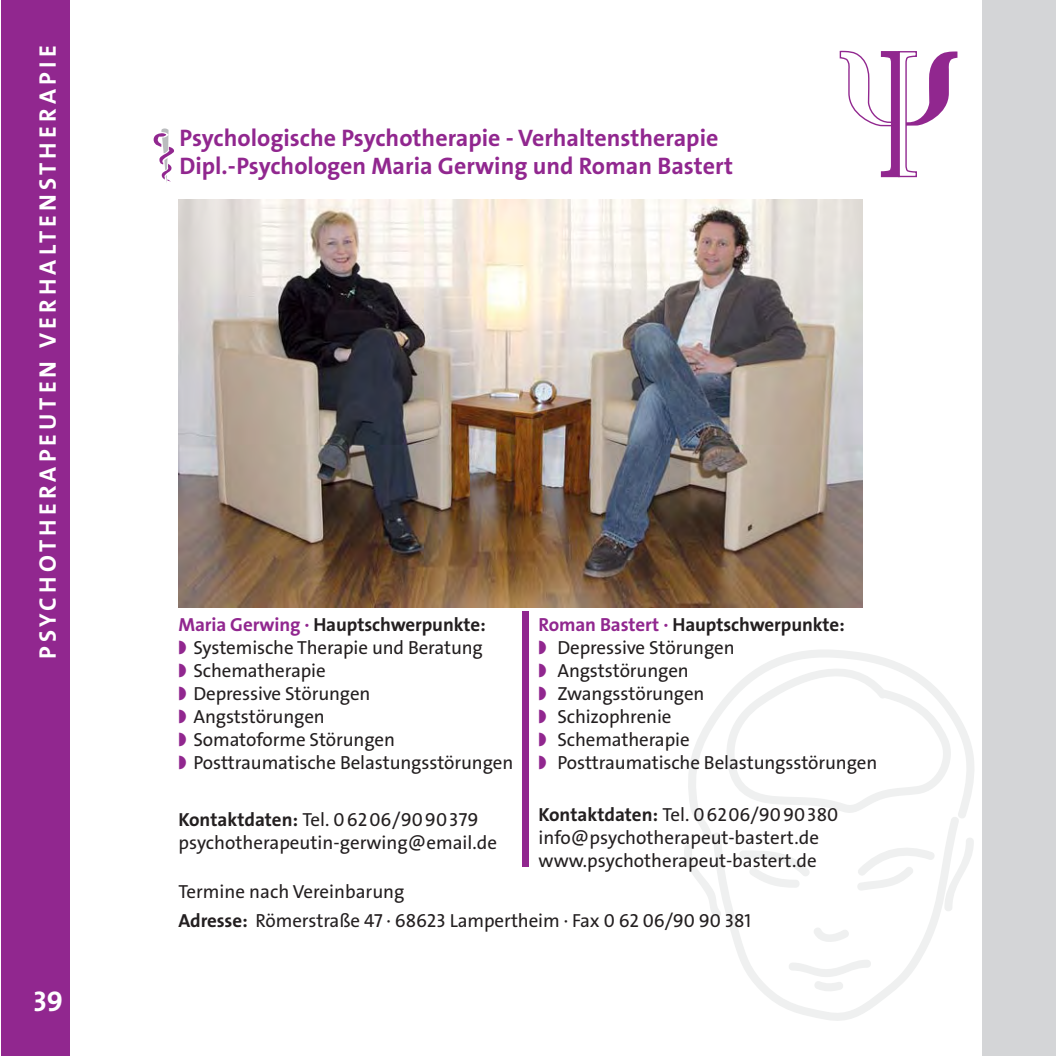
<style>
.page{position:relative;width:1056px;height:1056px;background:#fff}
.page>*{position:absolute;margin:0;border:0;box-sizing:border-box;transform-origin:0 0}
.t1{font:700 28px "SPD The Sans";color:#fff}
.t2{font:700 24px/28px "SPD The Sans";color:#91278f}
.t3{font:700 24px "SPD The Sans";letter-spacing:.17em;color:#fff}
.t4{font:19px/23px "SPD The Sans";letter-spacing:-.005em;color:#231f20}
.s1{font-weight:700;color:#91278f}
.s2{font-weight:700}
</style>
<div class="page">
<div style="left:982px;top:0;width:74px;height:1056px;background:#d4d5d7"></div>
<div style="left:1px;top:0;width:68px;height:1055px;background:#91278f"></div>
<svg style="left:735px;top:945px;width:193px;height:76px"></svg>
<svg style="left:787px;top:960px;width:85px;height:32px"></svg>
<svg style="left:684px;top:652px;width:290px;height:293px"></svg>
<svg style="left:839px;top:50px;width:118px;height:128px"></svg>
<svg style="left:153px;top:128px;width:21px;height:55px"></svg>
<div style="left:522px;top:611px;width:7px;height:255px;background:#91278f"></div>
<img style="left:179px;top:199px;width:683px;height:408px">
<p class="t3" style="left:36px;top:659px;width:615px;rotate:-90deg">PSYCHOTHERAPEUTEN VERHALTENSTHERAPIE</p>
<h1 class="t1" style="left:34px;top:983px;width:31px">39</h1>
<p class="t2" style="left:179px;top:125px;width:555px">Psychologische Psychotherapie - Verhaltenstherapie<br>Dipl.-Psychologen Maria Gerwing und Roman Bastert</p>
<p class="t4" style="left:193px;top:614px;width:321px;text-indent:-15px"><span class="s1">Maria Gerwing ·</span> <span class="s2">Hauptschwerpunkte:<br></span>Systemische Therapie und Beratung<br>Schematherapie<br>Depressive Störungen<br>Angststörungen<br>Somatoforme Störungen<br>Posttraumatische Belastungsstörungen</p>
<p class="t4" style="left:178px;top:809px;width:320px"><span class="s2">Kontaktdaten:</span> Tel. 0 6206/9090 379 psychotherapeutin-gerwing@email.de</p>
<p class="t4" style="left:178px;top:878px;width:574px;line-height:29px">Termine nach Vereinbarung<br><span class="s2">Adresse:</span> Römerstraße 47 · 68623 Lampertheim · Fax 0 62 06/90 90 381</p>
<p class="t4" style="left:557px;top:614px;width:321px;text-indent:-19px"><span class="s1">Roman Bastert ·</span> <span class="s2">Hauptschwerpunkte:<br></span>Depressive Störungen<br>Angststörungen<br>Zwangsstörungen<br>Schizophrenie<br>Schematherapie<br>Posttraumatische Belastungsstörungen</p>
<p class="t4" style="left:538px;top:804px;width:301px"><span class="s2">Kontaktdaten:</span> Tel. 06206/90 90 380 info@psychotherapeut-bastert.de www.psychotherapeut-bastert.de</p>
</div>
